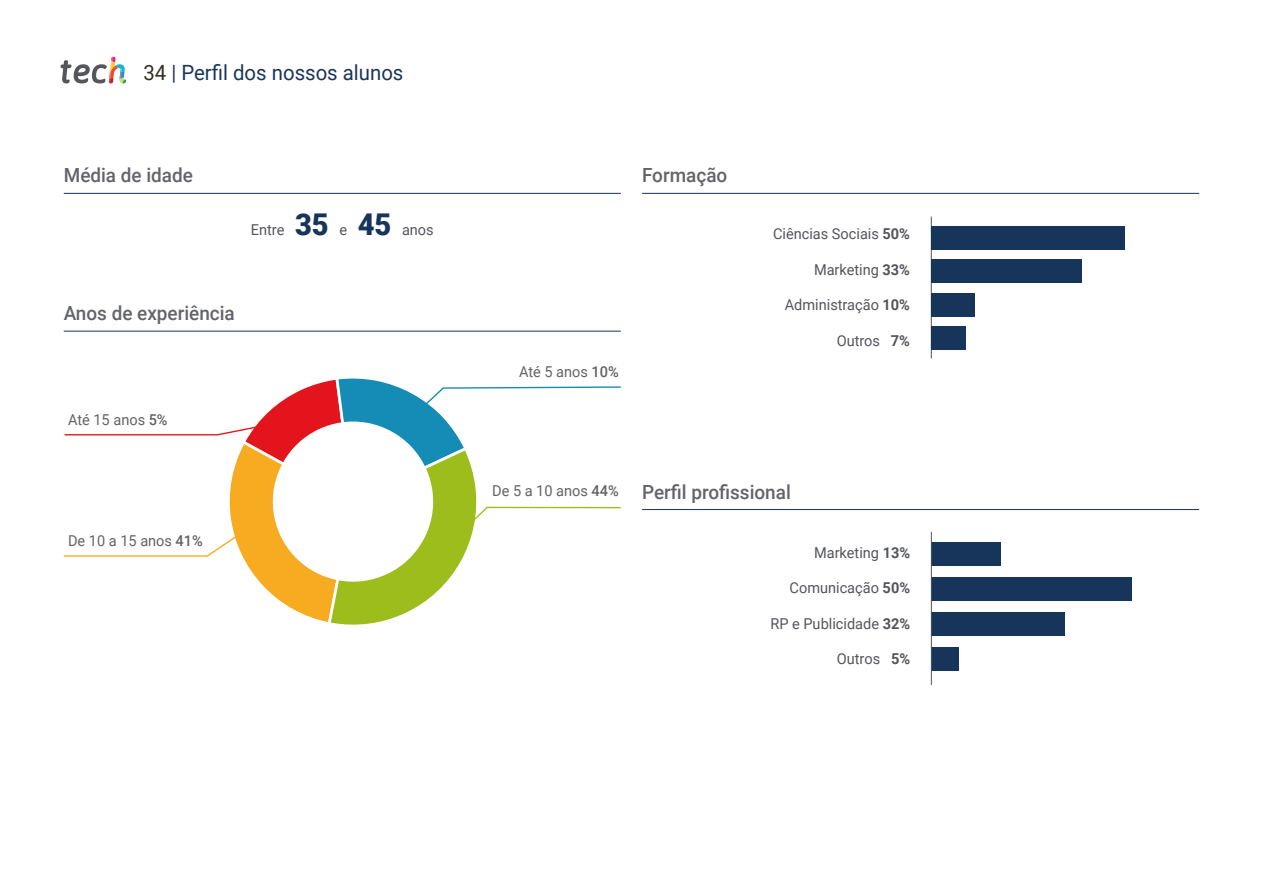
<style>
.page{position:relative;width:1263px;height:893px;background:#fff}
.page>*{position:absolute;margin:0;border:0;box-sizing:border-box;transform-origin:0 0}
.t1{font:21px "Roboto";color:#1a355c}
.t2{font:500 19.5px "Roboto";color:#61646a}
.t3{font:15px "Roboto";color:#52555b}
.t4{font:15px "Roboto";color:#636363}
.s1{color:#312e20}
.s2{font-weight:900;font-size:30px;color:#17355b}
.s3{font-weight:500}
.s4{font-weight:700}
</style>
<div class="page">
<svg style="left:61px;top:57px;width:65px;height:27px"></svg>
<hr style="left:642px;top:193px;width:557px;height:1px;background:#17355b">
<div style="left:931px;top:647px;width:27px;height:24px;background:#17355b"></div>
<div style="left:931px;top:577px;width:200px;height:24px;background:#17355b"></div>
<hr style="left:642px;top:509px;width:557px;height:1px;background:#17355b">
<div style="left:931px;top:543px;width:70px;height:23px;background:#17355b"></div>
<div style="left:931px;top:612px;width:134px;height:24px;background:#17355b"></div>
<hr style="left:931px;top:532px;width:1px;height:153px;background:#52555b">
<hr style="left:931px;top:217px;width:1px;height:141px;background:#52555b">
<div style="left:931px;top:326px;width:34px;height:24px;background:#17355b"></div>
<div style="left:931px;top:293px;width:44px;height:23px;background:#17355b"></div>
<div style="left:931px;top:226px;width:194px;height:24px;background:#17355b"></div>
<div style="left:931px;top:259px;width:151px;height:24px;background:#17355b"></div>
<hr style="left:64px;top:193px;width:557px;height:1px;background:#17355b">
<hr style="left:64px;top:331px;width:557px;height:1px;background:#17355b">
<svg style="left:64px;top:378px;width:557px;height:247px"></svg>
<h1 class="t1" style="left:144px;top:57px;width:261px"><span class="s1">34</span> | Perfil dos nossos alunos</h1>
<h2 class="t2" style="left:64px;top:161px;width:131px">Média de idade</h2>
<p class="t3" style="left:251px;top:219px;width:184px">Entre <span class="s2">35</span> e <span class="s2">45</span> anos</p>
<h2 class="t2" style="left:64px;top:300px;width:173px">Anos de experiência</h2>
<p class="t4" style="left:68px;top:409px;width:101px">Até 15 anos <span class="s3">5%</span></p>
<p class="t4" style="left:68px;top:530px;width:136px">De 10 a 15 anos <span class="s3">41%</span></p>
<h2 class="t2" style="left:642px;top:161px;width:87px">Formação</h2>
<p class="t4" style="left:519px;top:361px;width:101px">Até 5 anos <span class="s3">10%</span></p>
<p class="t3" style="left:773px;top:224px;width:138px">Ciências Sociais <span class="s4">50%</span></p>
<p class="t3" style="left:814px;top:259px;width:98px">Marketing <span class="s4">33%</span></p>
<p class="t3" style="left:785px;top:295px;width:127px">Administração <span class="s4">10%</span></p>
<p class="t3" style="left:837px;top:330px;width:75px">Outros <span class="s4">7%</span></p>
<p class="t4" style="left:492px;top:480px;width:128px">De 5 a 10 anos <span class="s3">44%</span></p>
<h2 class="t2" style="left:642px;top:478px;width:150px">Perfil profissional</h2>
<p class="t3" style="left:814px;top:542px;width:98px">Marketing <span class="s4">13%</span></p>
<p class="t3" style="left:789px;top:577px;width:122px">Comunicação <span class="s4">50%</span></p>
<p class="t3" style="left:770px;top:613px;width:141px">RP e Publicidade <span class="s4">32%</span></p>
<p class="t3" style="left:837px;top:648px;width:75px">Outros <span class="s4">5%</span></p>
</div>
